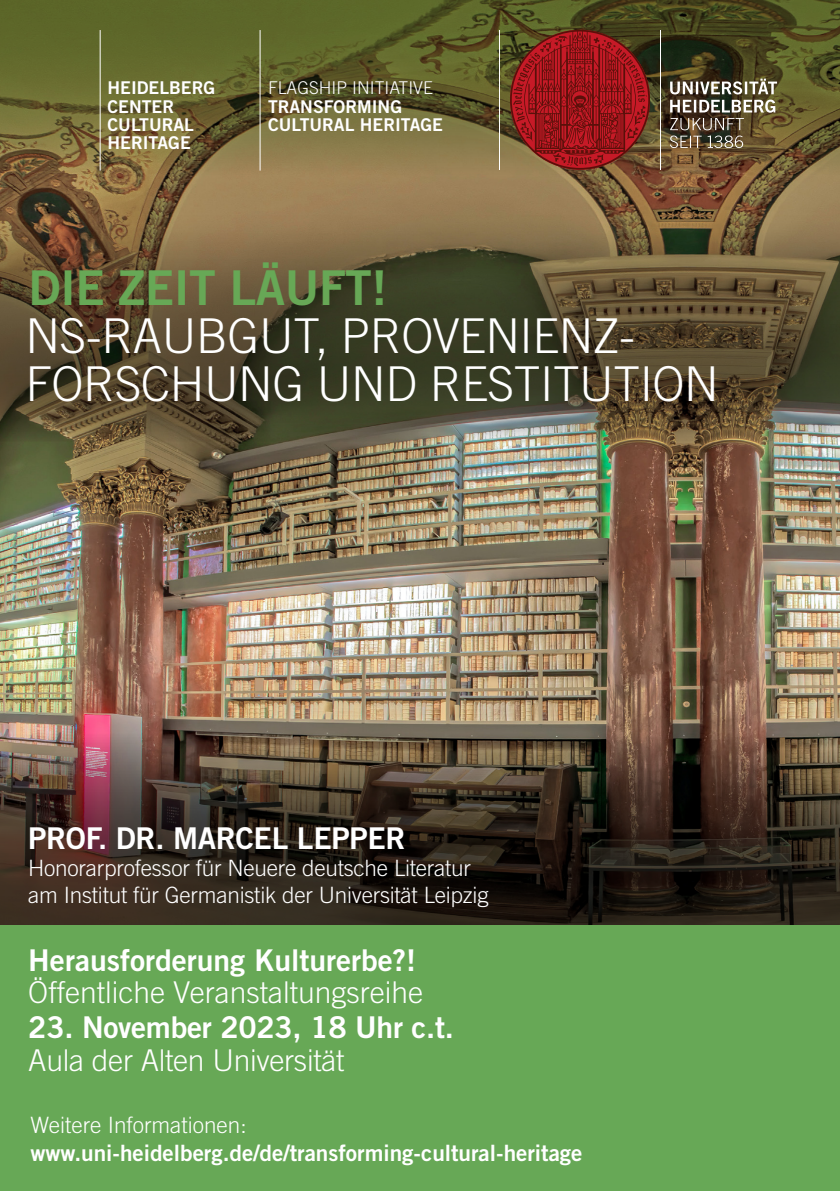
<style>
.page{position:relative;width:840px;height:1191px;background:#fff}
.page>*{position:absolute;margin:0;border:0;box-sizing:border-box;transform-origin:0 0}
._02_Trade_Gothic_LT_Std_Bold_No_2_102_96_{font:300 48px/48px "Trade Gothic LT Std";letter-spacing:-.01em;color:#fff}
._02_Trade_Gothic_LT_Std_Bold_No_2_102_96_-2{font:48px "Trade Gothic LT Std Bd 2";letter-spacing:-.01em;color:#67a856}
._02_Trade_Gothic_LT_Std_Bold_No_2_102_96_-3{font:30px "Trade Gothic LT Std Bd 2";letter-spacing:-.01em;color:#fff}
._02_Trade_Gothic_LT_Std_Bold_No_2_102_96_-4{font:300 30px "Trade Gothic LT Std";color:#fff}
._02_Trade_Gothic_LT_Std_Bold_No_2_102_96_-5{font:300 22.4px/27px "Trade Gothic LT Std";letter-spacing:-.01em;color:#fff}
._02_Trade_Gothic_LT_Std_Bold_No_2_102_96_-6{font:22.4px "Trade Gothic LT Std Bd 2";color:#fff}
._00_KopfZ_Trade_Gothic_LT_Std_Bold_No_2__{font:17.6px/18px "Trade Gothic LT Std Bd 2";color:#fff}
._00_KopfZ_Trade_Gothic_LT_Std_Bold_No_2__-2{font:300 17.6px "Trade Gothic LT Std";color:#fff}
</style>
<div class="page">
<img style="left:0;top:174px;width:839px;height:559px">
<svg style="left:0;top:0;width:839px;height:174px;background:#64602e"></svg>
<svg style="left:0;top:733px;width:839px;height:192px;background:#3d2f24"></svg>
<div style="left:0;top:925px;width:839px;height:266px;background:#67a856"></div>
<svg style="left:0;top:213px;width:839px;height:229px;background:#5c5035"></svg>
<svg style="left:669px;top:100px;width:105px;height:48px;background:#71644f"></svg>
<svg style="left:669px;top:79px;width:107px;height:15px"></svg>
<hr style="left:659px;top:30px;width:1px;height:140px;background:#fff">
<svg style="left:509px;top:30px;width:140px;height:140px;background:#8f231f"></svg>
<hr style="left:499px;top:30px;width:1px;height:140px;background:#fff">
<hr style="left:100px;top:30px;width:1px;height:141px;background:#fff">
<hr style="left:259px;top:30px;width:1px;height:141px;background:#fff">
<p class="_00_KopfZ_Trade_Gothic_LT_Std_Bold_No_2__" style="left:107px;top:79px;width:109px">HEIDELBERG<br>CENTER</p>
<p class="_00_KopfZ_Trade_Gothic_LT_Std_Bold_No_2__" style="left:107px;top:115px;width:88px">CULTURAL<br>HERITAGE</p>
<p class="_00_KopfZ_Trade_Gothic_LT_Std_Bold_No_2__-2" style="left:268px;top:78px;width:166px">FLAGSHIP INITIATIVE</p>
<p class="_00_KopfZ_Trade_Gothic_LT_Std_Bold_No_2__" style="left:268px;top:97px;width:135px">TRANSFORMING</p>
<p class="_00_KopfZ_Trade_Gothic_LT_Std_Bold_No_2__" style="left:268px;top:115px;width:176px">CULTURAL HERITAGE</p>
<p class="_02_Trade_Gothic_LT_Std_Bold_No_2_102_96_-2" style="left:28px;top:258px;width:360px">DIE ZEIT LÄUFT!</p>
<p class="_02_Trade_Gothic_LT_Std_Bold_No_2_102_96_" style="left:25px;top:311px;width:694px">NS-RAUBGUT, PROVENIENZ-<br>FORSCHUNG UND RESTITUTION</p>
<p class="_02_Trade_Gothic_LT_Std_Bold_No_2_102_96_-3" style="left:28px;top:819px;width:379px">PROF. DR. MARCEL LEPPER</p>
<p class="_02_Trade_Gothic_LT_Std_Bold_No_2_102_96_-5" style="left:28px;top:854px;width:462px">Honorarprofessor für Neuere deutsche Literatur am Institut für Germanistik der Universität Leipzig</p>
<p class="_02_Trade_Gothic_LT_Std_Bold_No_2_102_96_-3" style="left:28px;top:941px;width:389px">Herausforderung Kulturerbe?!</p>
<p class="_02_Trade_Gothic_LT_Std_Bold_No_2_102_96_-4" style="left:28px;top:974px;width:396px">Öffentliche Veranstaltungsreihe</p>
<p class="_02_Trade_Gothic_LT_Std_Bold_No_2_102_96_-3" style="left:28px;top:1008px;width:427px">23. November 2023, 18 Uhr c.t.</p>
<p class="_02_Trade_Gothic_LT_Std_Bold_No_2_102_96_-4" style="left:28px;top:1042px;width:317px">Aula der Alten Universität</p>
<p class="_02_Trade_Gothic_LT_Std_Bold_No_2_102_96_-5" style="left:31px;top:1111px;width:217px">Weitere Informationen:</p>
<p class="_02_Trade_Gothic_LT_Std_Bold_No_2_102_96_-6" style="left:31px;top:1139px;width:553px">www.uni-heidelberg.de/de/transforming-cultural-heritage</p>
</div>
